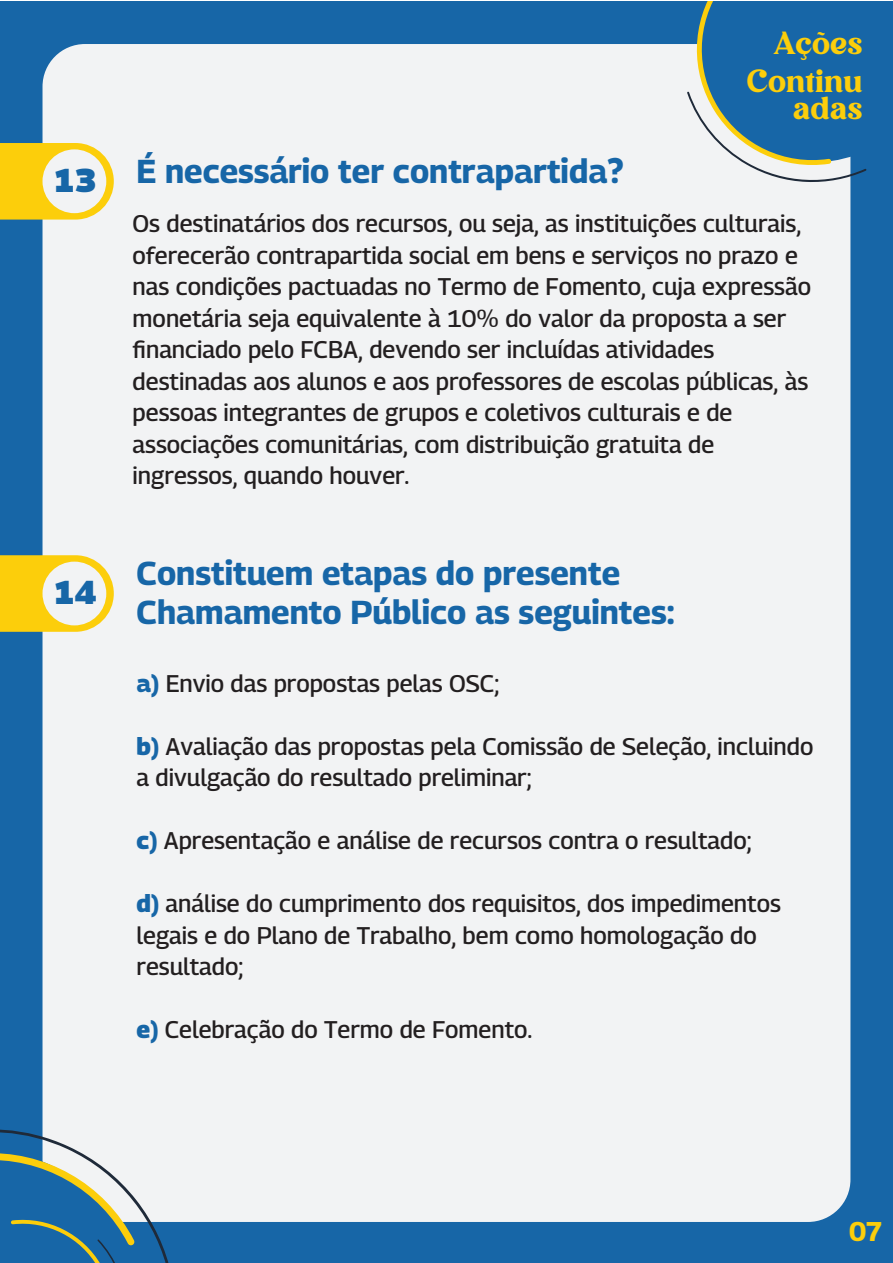
<style>
.page{position:relative;width:893px;height:1263px;background:#fff}
.page>*{position:absolute;margin:0;border:0;box-sizing:border-box;transform-origin:0 0}
.t1{font:700 33px/39.6px "Georama";color:#1766a7}
.t2{font:900 33px "Georama";color:#1766a7}
.t3{font:30.9px/37.8px "Avigea";letter-spacing:.025em;color:#fcce0b;text-align:right}
.t4{font:700 27px "Georama";color:#fcce0b}
.t5{font:500 24px/31.5px "Georama";color:#231f20}
.s1{font-weight:900}
.s2{font-weight:800;color:#1766a7}
</style>
<div class="page">
<div style="left:0;top:2px;width:893px;height:1261px;background:#1766a7"></div>
<div style="left:43px;top:44px;width:807px;height:1178px;background:#f2f3f4;border-radius:43px"></div>
<svg style="left:687px;top:2px;width:180px;height:183px"></svg>
<svg style="left:0;top:1124px;width:169px;height:139px"></svg>
<svg style="left:0;top:143px;width:114px;height:77px;background:#f9d229"></svg>
<div style="left:43px;top:149px;width:63px;height:64px;background:#f2f3f4;border-radius:50%"></div>
<svg style="left:0;top:555px;width:114px;height:77px;background:#f9d22a"></svg>
<div style="left:43px;top:562px;width:63px;height:63px;background:#f2f3f4;border-radius:50%"></div>
<h1 class="t1" style="left:53px;top:150px;width:572px"><span class="s1">13</span> É necessário ter contrapartida?</h1>
<p class="t3" style="left:747px;top:25px;width:116px">Ações<br>Continu</p>
<p class="t3" style="left:794px;top:90px;width:70px">adas</p>
<h1 class="t2" style="left:53px;top:565px;width:46px">14</h1>
<p class="t5" style="left:133px;top:207px;width:680px">Os destinatários dos recursos, ou seja, as instituições culturais, oferecerão contrapartida social em bens e serviços no prazo e nas condições pactuadas no Termo de Fomento, cuja expressão monetária seja equivalente à 10% do valor da proposta a ser financiado pelo FCBA, devendo ser incluídas atividades destinadas aos alunos e aos professores de escolas públicas, às pessoas integrantes de grupos e coletivos culturais e de associações comunitárias, com distribuição gratuita de ingressos, quando houver.</p>
<h1 class="t1" style="left:137px;top:551px;width:540px">Constituem etapas do presente<br>Chamamento Público as seguintes:</h1>
<p class="t5" style="left:137px;top:666px;width:364px"><span class="s2">a)</span> Envio das propostas pelas OSC;</p>
<p class="t5" style="left:137px;top:729px;width:678px"><span class="s2">b)</span> Avaliação das propostas pela Comissão de Seleção, incluindo a divulgação do resultado preliminar;</p>
<p class="t5" style="left:137px;top:824px;width:617px"><span class="s2">c)</span> Apresentação e análise de recursos contra o resultado;</p>
<p class="t5" style="left:137px;top:887px;width:646px"><span class="s2">d)</span> análise do cumprimento dos requisitos, dos impedimentos legais e do Plano de Trabalho, bem como homologação do resultado;</p>
<p class="t5" style="left:137px;top:1013px;width:397px"><span class="s2">e)</span> Celebração do Termo de Fomento.</p>
<p class="t4" style="left:849px;top:1209px;width:35px">07</p>
</div>
